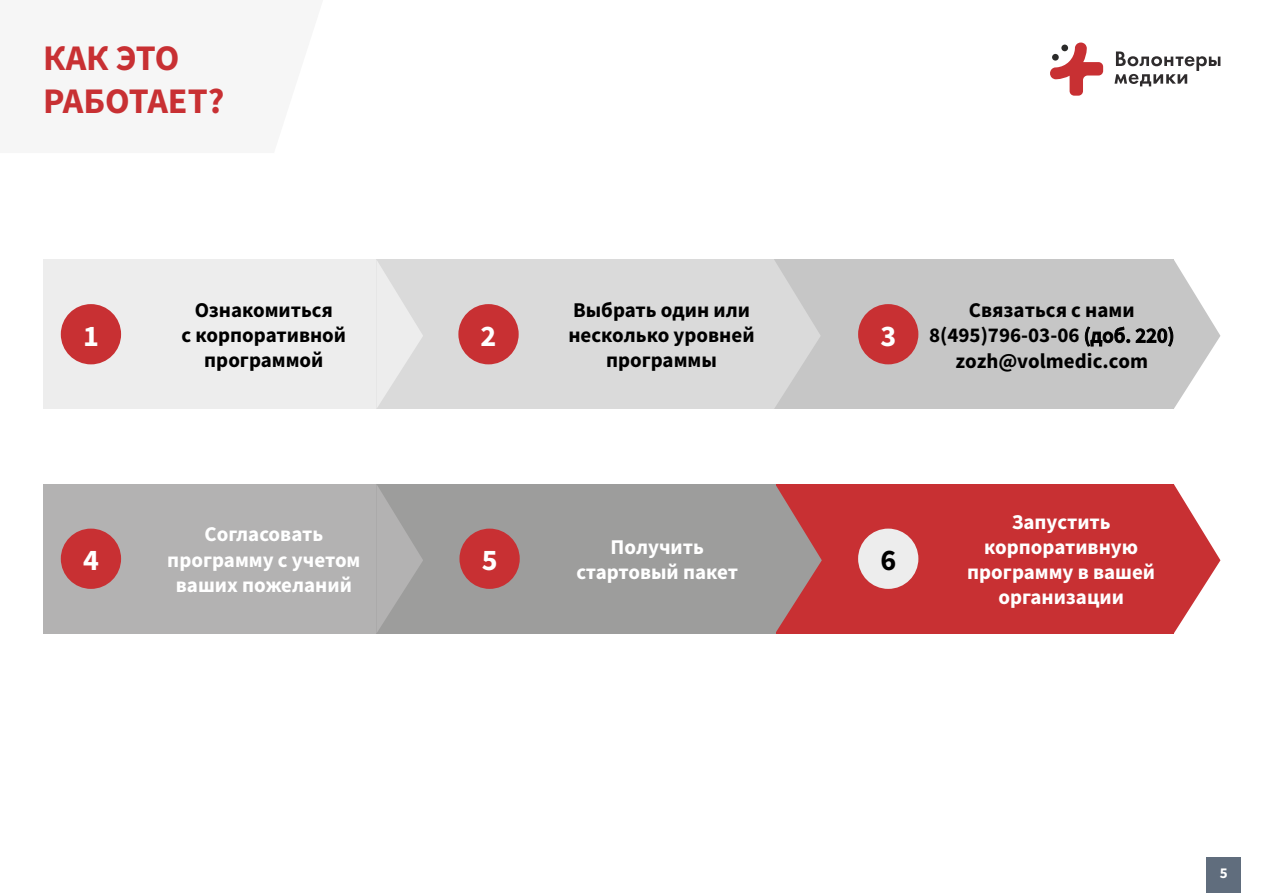
<style>
.page{position:relative;width:1263px;height:893px;background:#fff}
.page>*{position:absolute;margin:0;border:0;box-sizing:border-box;transform-origin:0 0}
.t1{font:700 36px/43.2px "Source Sans Pro";color:#c83033}
.t2{font:700 30px "Source Sans Pro";color:#fff}
.t3{font:700 30px "Source Sans Pro";color:#000}
.t4{font:700 21px/25.2px "Source Sans Pro";color:#000;text-align:center}
.t5{font:700 21px/25.2px "Source Sans Pro";color:#fff;text-align:center}
.t6{font:700 15px "Source Sans Pro";color:#fff}
.s1{font-weight:600}
</style>
<div class="page">
<div style="left:1206px;top:857px;width:35px;height:36px;background:#606d7d"></div>
<div style="left:773px;top:259px;width:401px;height:150px;background:#c6c6c6"></div>
<svg style="left:1174px;top:260px;width:46px;height:148px"></svg>
<div style="left:775px;top:484px;width:399px;height:150px;background:#c83033"></div>
<div style="left:376px;top:484px;width:399px;height:150px;background:#9d9d9c"></div>
<div style="left:376px;top:259px;width:398px;height:150px;background:#dadada"></div>
<svg style="left:774px;top:260px;width:46px;height:148px"></svg>
<div style="left:458px;top:304px;width:61px;height:60px;background:#c83033;border-radius:50%"></div>
<div style="left:858px;top:304px;width:60px;height:60px;background:#c83033;border-radius:50%"></div>
<div style="left:44px;top:259px;width:332px;height:150px;background:#ededed"></div>
<svg style="left:376px;top:260px;width:47px;height:148px"></svg>
<div style="left:44px;top:484px;width:332px;height:150px;background:#b3b2b2"></div>
<svg style="left:376px;top:485px;width:47px;height:148px"></svg>
<svg style="left:775px;top:484px;width:47px;height:150px"></svg>
<svg style="left:1174px;top:484px;width:46px;height:149px"></svg>
<div style="left:61px;top:304px;width:60px;height:60px;background:#c83033;border-radius:50%"></div>
<div style="left:61px;top:529px;width:60px;height:60px;background:#c83033;border-radius:50%"></div>
<div style="left:459px;top:529px;width:61px;height:60px;background:#c83033;border-radius:50%"></div>
<div style="left:858px;top:529px;width:60px;height:60px;background:#ededed;border-radius:50%"></div>
<svg style="left:1114px;top:51px;width:106px;height:35px"></svg>
<svg style="left:1050px;top:42px;width:53px;height:54px"></svg>
<div style="left:1061px;top:45px;width:7px;height:6px;background:#2b2b2a;border-radius:50%"></div>
<div style="left:1052px;top:54px;width:7px;height:7px;background:#2b2b2a;border-radius:50%"></div>
<h1 class="t1" style="left:43px;top:35px;width:183px">КАК ЭТО<br>РАБОТАЕТ?</h1>
<h2 class="t2" style="left:83px;top:315px;width:17px">1</h2>
<p class="t4" style="left:182px;top:297px;width:166px">Ознакомиться<br>с корпоративной программой</p>
<p class="t4" style="left:568px;top:297px;width:188px">Выбрать один или несколько уровней программы</p>
<p class="t4" style="left:929px;top:297px;width:247px">Связаться с нами<br>8(495)796-03-06 <span class="s1">(доб. 220) </span>zozh@volmedic.com</p>
<h2 class="t2" style="left:481px;top:315px;width:17px">2</h2>
<h2 class="t2" style="left:880px;top:315px;width:17px">3</h2>
<p class="t5" style="left:167px;top:522px;width:195px">Согласовать программу с учетом ваших пожеланий</p>
<p class="t5" style="left:576px;top:534px;width:163px">Получить стартовый пакет</p>
<h2 class="t2" style="left:83px;top:540px;width:17px">4</h2>
<h2 class="t2" style="left:482px;top:540px;width:17px">5</h2>
<h2 class="t3" style="left:880px;top:540px;width:17px">6</h2>
<p class="t5" style="left:967px;top:509px;width:189px">Запустить корпоративную программу в вашей организации</p>
<p class="t6" style="left:1220px;top:862px;width:9px">5</p>
</div>
